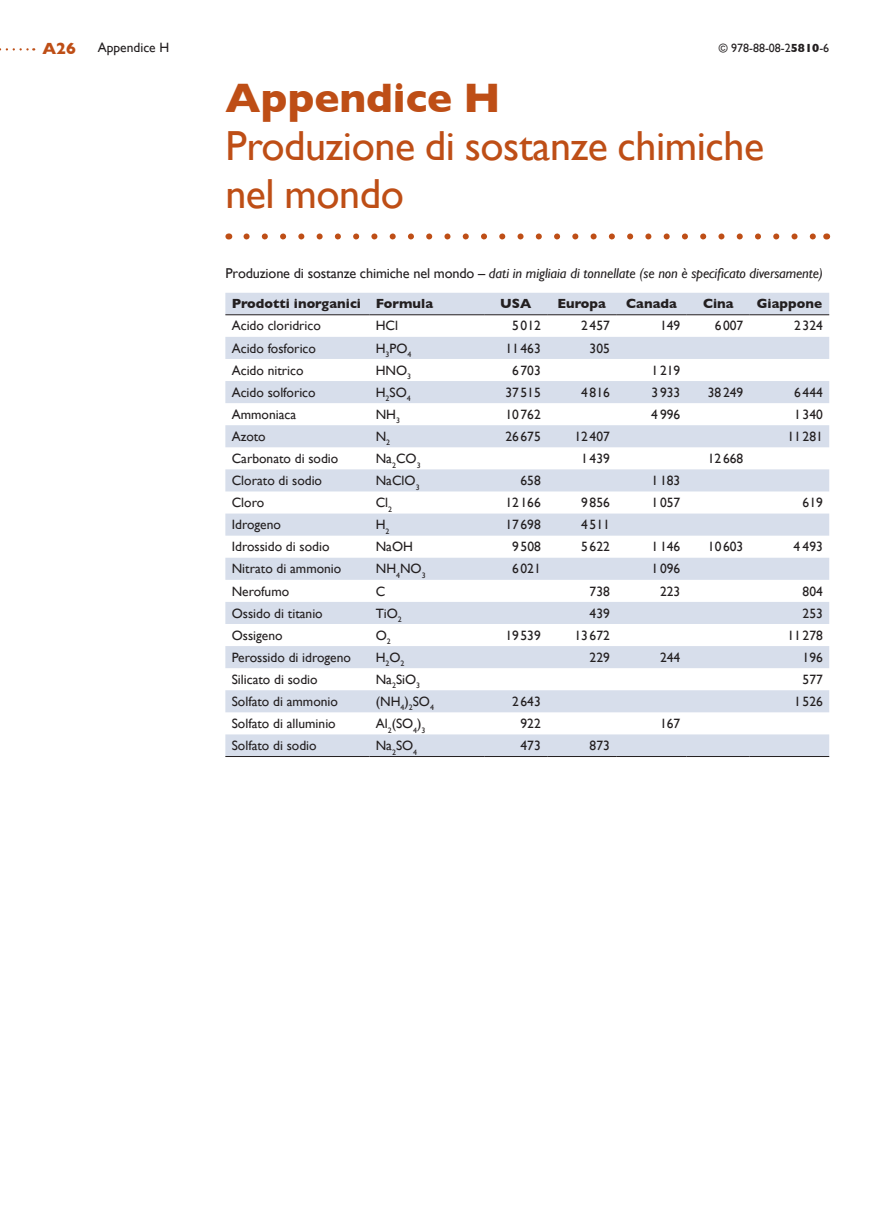
<style>
.page{position:relative;width:893px;height:1212px;background:#fff}
.page>*{position:absolute;margin:0;border:0;box-sizing:border-box;transform-origin:0 0}
.t1{font:42px/48px "Gill Sans";letter-spacing:-.01em;color:#be4e16}
.t2{font:700 42px "Gill Sans";color:#be4e16}
.t3{font:700 16.5px "Gill Sans";color:#be4e16}
.t4{font:italic 14.25px "Gill Sans";letter-spacing:-.01em;color:#231f20}
.t5{font:13.5px "Gill Sans";color:#231f20}
.t6{font:700 13.5px "Gill Sans";color:#231f20}
.t7{font:12px "Gill Sans";color:#231f20}
.s1{font-weight:700}
.s2{font-style:normal}
</style>
<div class="page">
<svg style="left:0;top:48px;width:34px;height:3px"></svg>
<svg style="left:246px;top:233px;width:570px;height:6px"></svg>
<svg style="left:225px;top:293px;width:604px;height:463px;fill:#d7deeb"></svg>
<hr style="left:225px;top:756px;width:144px;height:1px;background:#231f20">
<hr style="left:369px;top:756px;width:115px;height:1px;background:#231f20">
<hr style="left:484px;top:756px;width:63px;height:1px;background:#231f20">
<hr style="left:547px;top:756px;width:69px;height:1px;background:#231f20">
<hr style="left:616px;top:756px;width:71px;height:1px;background:#231f20">
<hr style="left:687px;top:756px;width:63px;height:1px;background:#231f20">
<hr style="left:750px;top:756px;width:79px;height:1px;background:#231f20">
<hr style="left:225px;top:314px;width:144px;height:1px;background:#231f20">
<hr style="left:369px;top:314px;width:115px;height:1px;background:#231f20">
<hr style="left:484px;top:314px;width:63px;height:1px;background:#231f20">
<hr style="left:547px;top:314px;width:69px;height:1px;background:#231f20">
<hr style="left:616px;top:314px;width:71px;height:1px;background:#231f20">
<hr style="left:687px;top:314px;width:63px;height:1px;background:#231f20">
<hr style="left:750px;top:314px;width:79px;height:1px;background:#231f20">
<p class="t3" style="left:43px;top:39px;width:35px">A26</p>
<p class="t5" style="left:98px;top:39px;width:73px">Appendice H</p>
<p class="t7" style="left:719px;top:41px;width:112px">© 978-88-08-2<span class="s1">5810</span>-6</p>
<h1 class="t2" style="left:225px;top:73px;width:277px">Appendice H</h1>
<h1 class="t1" style="left:225px;top:121px;width:540px">Produzione di sostanze chimiche nel mondo</h1>
<p class="t4" style="left:225px;top:265px;width:599px"><span class="s2">Produzione di sostanze chimiche nel mondo –</span> dati in migliaia di tonnellate (se non è specificato diversamente)</p>
<p class="t6" style="left:232px;top:296px;width:203px">Prodotti inorganici Formula</p>
<p class="t6" style="left:500px;top:296px;width:33px">USA</p>
<p class="t6" style="left:557px;top:296px;width:50px">Europa</p>
<p class="t6" style="left:626px;top:296px;width:52px">Canada</p>
<p class="t6" style="left:703px;top:296px;width:32px">Cina</p>
<p class="t6" style="left:757px;top:296px;width:67px">Giappone</p>
<p class="t5" style="left:232px;top:318px;width:91px">Acido cloridrico</p>
<p class="t5" style="left:376px;top:318px;width:24px">HCl</p>
<p class="t5" style="left:512px;top:318px;width:30px">5012</p>
<p class="t5" style="left:581px;top:318px;width:30px">2457</p>
<p class="t5" style="left:660px;top:318px;width:22px">149</p>
<p class="t5" style="left:715px;top:318px;width:30px">6007</p>
<p class="t5" style="left:794px;top:318px;width:30px">2324</p>
<p class="t5" style="left:232px;top:340px;width:86px">Acido fosforico</p>
<p class="t5" style="left:376px;top:340px;width:37px">H<sub>3</sub>PO<sub>4</sub></p>
<p class="t5" style="left:505px;top:340px;width:37px">11463</p>
<p class="t5" style="left:590px;top:340px;width:22px">305</p>
<p class="t5" style="left:232px;top:362px;width:73px">Acido nitrico</p>
<p class="t5" style="left:376px;top:362px;width:37px">HNO<sub>3</sub></p>
<p class="t5" style="left:512px;top:362px;width:30px">6703</p>
<p class="t5" style="left:652px;top:362px;width:30px">1 219</p>
<p class="t5" style="left:232px;top:384px;width:85px">Acido solforico</p>
<p class="t5" style="left:376px;top:384px;width:37px">H<sub>2</sub>SO<sub>4</sub></p>
<p class="t5" style="left:505px;top:384px;width:37px">37515</p>
<p class="t5" style="left:581px;top:384px;width:30px">4816</p>
<p class="t5" style="left:652px;top:384px;width:30px">3 933</p>
<p class="t5" style="left:708px;top:384px;width:37px">38249</p>
<p class="t5" style="left:794px;top:384px;width:30px">6444</p>
<p class="t5" style="left:232px;top:406px;width:66px">Ammoniaca</p>
<p class="t5" style="left:376px;top:406px;width:26px">NH<sub>3</sub></p>
<p class="t5" style="left:505px;top:406px;width:37px">10762</p>
<p class="t5" style="left:651px;top:406px;width:31px">4 996</p>
<p class="t5" style="left:794px;top:406px;width:30px">1340</p>
<p class="t5" style="left:232px;top:428px;width:36px">Azoto</p>
<p class="t5" style="left:376px;top:428px;width:16px">N<sub>2</sub></p>
<p class="t5" style="left:505px;top:428px;width:37px">26675</p>
<p class="t5" style="left:574px;top:428px;width:37px">12407</p>
<p class="t5" style="left:787px;top:428px;width:37px">11281</p>
<p class="t5" style="left:232px;top:450px;width:108px">Carbonato di sodio</p>
<p class="t5" style="left:376px;top:450px;width:46px">Na<sub>2</sub>CO<sub>3</sub></p>
<p class="t5" style="left:581px;top:450px;width:30px">1439</p>
<p class="t5" style="left:708px;top:450px;width:37px">12668</p>
<p class="t5" style="left:232px;top:473px;width:92px">Clorato di sodio</p>
<p class="t5" style="left:376px;top:473px;width:45px">NaClO<sub>3</sub></p>
<p class="t5" style="left:521px;top:473px;width:22px">658</p>
<p class="t5" style="left:652px;top:473px;width:30px">1 183</p>
<p class="t5" style="left:232px;top:495px;width:34px">Cloro</p>
<p class="t5" style="left:376px;top:495px;width:18px">Cl<sub>2</sub></p>
<p class="t5" style="left:505px;top:495px;width:37px">12166</p>
<p class="t5" style="left:581px;top:495px;width:30px">9856</p>
<p class="t5" style="left:652px;top:495px;width:30px">1 057</p>
<p class="t5" style="left:803px;top:495px;width:22px">619</p>
<p class="t5" style="left:232px;top:517px;width:51px">Idrogeno</p>
<p class="t5" style="left:376px;top:517px;width:15px">H<sub>2</sub></p>
<p class="t5" style="left:505px;top:517px;width:37px">17698</p>
<p class="t5" style="left:581px;top:517px;width:30px">4511</p>
<p class="t5" style="left:232px;top:539px;width:99px">Idrossido di sodio</p>
<p class="t5" style="left:376px;top:539px;width:39px">NaOH</p>
<p class="t5" style="left:512px;top:539px;width:30px">9 508</p>
<p class="t5" style="left:581px;top:539px;width:30px">5622</p>
<p class="t5" style="left:652px;top:539px;width:30px">1146</p>
<p class="t5" style="left:708px;top:539px;width:37px">10 603</p>
<p class="t5" style="left:794px;top:539px;width:31px">4 493</p>
<p class="t5" style="left:232px;top:561px;width:111px">Nitrato di ammonio</p>
<p class="t5" style="left:376px;top:561px;width:51px">NH<sub>4</sub>NO<sub>3</sub></p>
<p class="t5" style="left:512px;top:561px;width:30px">6021</p>
<p class="t5" style="left:652px;top:561px;width:30px">1096</p>
<p class="t5" style="left:232px;top:583px;width:59px">Nerofumo</p>
<p class="t5" style="left:376px;top:583px;width:11px">C</p>
<p class="t5" style="left:590px;top:583px;width:22px">738</p>
<p class="t5" style="left:660px;top:583px;width:22px">223</p>
<p class="t5" style="left:803px;top:583px;width:22px">804</p>
<p class="t5" style="left:232px;top:605px;width:93px">Ossido di titanio</p>
<p class="t5" style="left:376px;top:605px;width:28px">TiO<sub>2</sub></p>
<p class="t5" style="left:590px;top:605px;width:22px">439</p>
<p class="t5" style="left:803px;top:605px;width:22px">253</p>
<p class="t5" style="left:232px;top:627px;width:52px">Ossigeno</p>
<p class="t5" style="left:376px;top:627px;width:17px">O<sub>2</sub></p>
<p class="t5" style="left:505px;top:627px;width:37px">19539</p>
<p class="t5" style="left:574px;top:627px;width:37px">13672</p>
<p class="t5" style="left:787px;top:627px;width:37px">11278</p>
<p class="t5" style="left:232px;top:649px;width:121px">Perossido di idrogeno</p>
<p class="t5" style="left:376px;top:649px;width:30px">H<sub>2</sub>O<sub>2</sub></p>
<p class="t5" style="left:590px;top:649px;width:22px">229</p>
<p class="t5" style="left:660px;top:649px;width:22px">244</p>
<p class="t5" style="left:803px;top:649px;width:22px">196</p>
<p class="t5" style="left:232px;top:671px;width:87px">Silicato di sodio</p>
<p class="t5" style="left:376px;top:671px;width:46px">Na<sub>2</sub>SiO<sub>3</sub></p>
<p class="t5" style="left:803px;top:671px;width:22px">577</p>
<p class="t5" style="left:232px;top:693px;width:108px">Solfato di ammonio</p>
<p class="t5" style="left:376px;top:693px;width:60px">(NH<sub>4</sub>)<sub>2</sub>SO<sub>4</sub></p>
<p class="t5" style="left:512px;top:693px;width:30px">2643</p>
<p class="t5" style="left:794px;top:693px;width:30px">1526</p>
<p class="t5" style="left:232px;top:715px;width:105px">Solfato di alluminio</p>
<p class="t5" style="left:376px;top:715px;width:51px">Al<sub>2</sub>(SO<sub>4</sub>)<sub>3</sub></p>
<p class="t5" style="left:521px;top:715px;width:22px">922</p>
<p class="t5" style="left:660px;top:715px;width:22px">167</p>
<p class="t5" style="left:232px;top:738px;width:86px">Solfato di sodio</p>
<p class="t5" style="left:376px;top:738px;width:43px">Na<sub>2</sub>SO<sub>4</sub></p>
<p class="t5" style="left:521px;top:738px;width:22px">473</p>
<p class="t5" style="left:590px;top:738px;width:22px">873</p>
</div>
